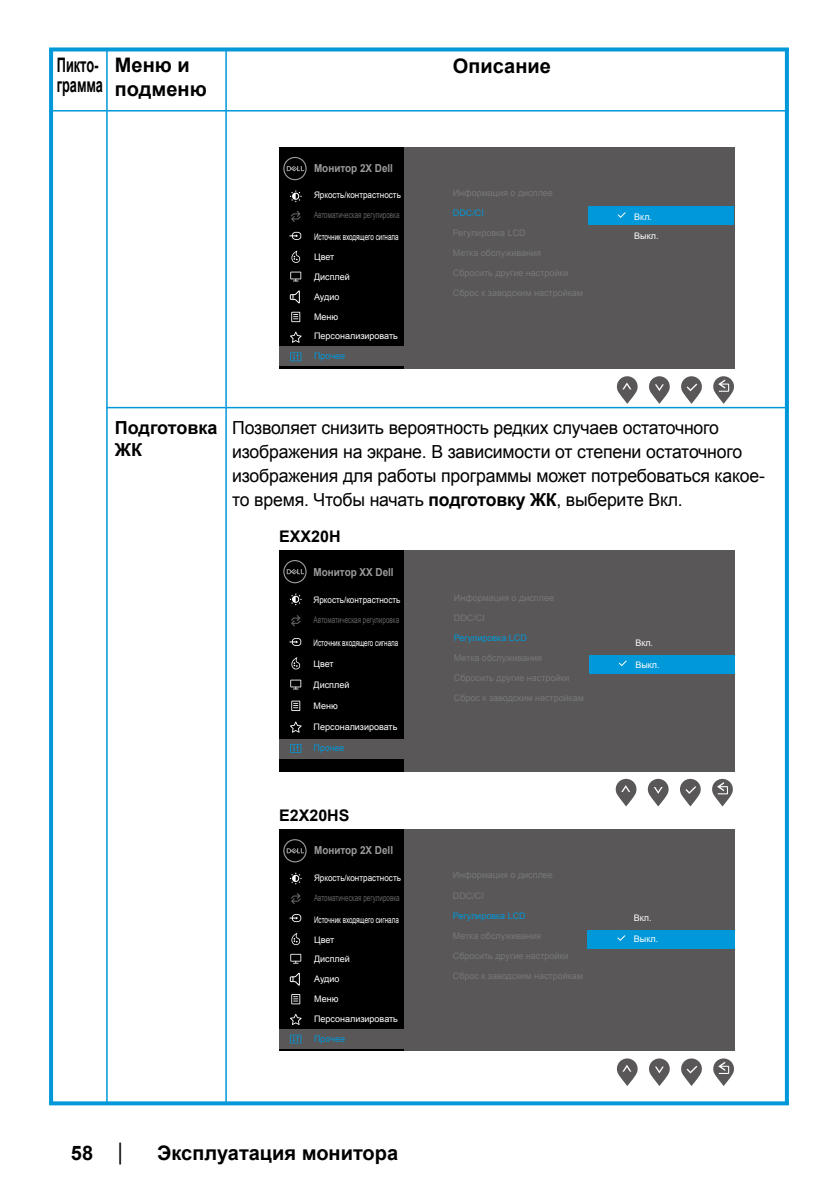
<style>
.page{position:relative;width:840px;height:1191px;background:#fff}
.page>*{position:absolute;margin:0;border:0;box-sizing:border-box;transform-origin:0 0}
.t1{font:700 20px/24px "Arial";color:#000}
.t2{font:700 20px/20px "Arial";color:#000;scale:.64 1}
.t3{font:18px/24px "Arial";letter-spacing:-.01em;color:#000}
.t4{font:700 18px/21.6px "Arial";color:#000}
.t5{font:700 16px "Arial";color:#000}
.t6{font:700 11px "Arial";color:#9b9b9b;scale:.9 1}
.t7{font:9px "Arial";color:#787878}
.t8{font:9px/19.2px "Arial";color:#fff}
.t9{font:9px "Arial";color:#636363;scale:.7 1}
.t10{font:9px "Arial";color:#fff;scale:.7 1}
.t11{font:9px "Arial";color:#fff;scale:.9 1}
.t12{font:9px "Arial";color:#0098d9}
.s1{font-weight:700}
.s2{font-weight:400;font-size:18px}
</style>
<div class="page">
<div style="left:279px;top:550px;width:455px;height:222px;background:#595757"></div>
<hr style="left:106px;top:407px;width:682px;height:1px;background:#0098d9">
<hr style="left:51px;top:110px;width:737px;height:1px;background:#0098d9">
<hr style="left:106px;top:51px;width:2px;height:1051px;background:#0098d9">
<hr style="left:225px;top:50px;width:2px;height:1054px;background:#0098d9">
<div style="left:279px;top:550px;width:125px;height:222px;background:#000"></div>
<div style="left:279px;top:739px;width:125px;height:19px;background:#595757"></div>
<svg style="left:283px;top:560px;width:23px;height:23px"></svg>
<svg style="left:290px;top:593px;width:11px;height:12px"></svg>
<svg style="left:291px;top:615px;width:9px;height:11px"></svg>
<svg style="left:291px;top:657px;width:9px;height:12px"></svg>
<svg style="left:290px;top:679px;width:11px;height:10px"></svg>
<svg style="left:291px;top:700px;width:9px;height:11px"></svg>
<svg style="left:290px;top:721px;width:11px;height:11px"></svg>
<svg style="left:290px;top:744px;width:11px;height:9px"></svg>
<svg style="left:289px;top:638px;width:12px;height:8px"></svg>
<div style="left:588px;top:655px;width:146px;height:19px;background:#0098d9"></div>
<svg style="left:618px;top:660px;width:8px;height:6px"></svg>
<svg style="left:713px;top:376px;width:20px;height:28px"></svg>
<svg style="left:649px;top:376px;width:20px;height:28px"></svg>
<svg style="left:616px;top:376px;width:21px;height:28px"></svg>
<svg style="left:681px;top:376px;width:20px;height:28px"></svg>
<div style="left:279px;top:147px;width:455px;height:222px;background:#595757"></div>
<div style="left:279px;top:147px;width:125px;height:222px;background:#000"></div>
<div style="left:279px;top:346px;width:125px;height:20px;background:#595757"></div>
<svg style="left:283px;top:157px;width:23px;height:23px"></svg>
<svg style="left:290px;top:190px;width:11px;height:12px"></svg>
<svg style="left:291px;top:211px;width:9px;height:11px"></svg>
<svg style="left:291px;top:250px;width:9px;height:13px"></svg>
<svg style="left:290px;top:272px;width:11px;height:9px"></svg>
<svg style="left:291px;top:312px;width:9px;height:10px"></svg>
<svg style="left:290px;top:332px;width:11px;height:11px"></svg>
<svg style="left:290px;top:352px;width:11px;height:9px"></svg>
<svg style="left:289px;top:232px;width:12px;height:8px"></svg>
<svg style="left:289px;top:290px;width:11px;height:14px"></svg>
<div style="left:587px;top:206px;width:146px;height:19px;background:#0098d9"></div>
<svg style="left:617px;top:212px;width:8px;height:6px"></svg>
<svg style="left:713px;top:1058px;width:20px;height:28px"></svg>
<svg style="left:649px;top:1058px;width:20px;height:28px"></svg>
<svg style="left:616px;top:1058px;width:21px;height:28px"></svg>
<svg style="left:681px;top:1058px;width:20px;height:28px"></svg>
<div style="left:279px;top:829px;width:455px;height:222px;background:#595757"></div>
<div style="left:279px;top:829px;width:125px;height:222px;background:#000"></div>
<div style="left:279px;top:1028px;width:125px;height:20px;background:#595757"></div>
<svg style="left:283px;top:839px;width:23px;height:23px"></svg>
<svg style="left:290px;top:872px;width:11px;height:12px"></svg>
<svg style="left:291px;top:893px;width:9px;height:11px"></svg>
<svg style="left:291px;top:932px;width:9px;height:13px"></svg>
<svg style="left:290px;top:953px;width:11px;height:10px"></svg>
<svg style="left:291px;top:994px;width:9px;height:10px"></svg>
<svg style="left:290px;top:1014px;width:11px;height:11px"></svg>
<svg style="left:290px;top:1034px;width:11px;height:9px"></svg>
<svg style="left:289px;top:914px;width:12px;height:8px"></svg>
<svg style="left:289px;top:972px;width:11px;height:14px"></svg>
<svg style="left:712px;top:779px;width:20px;height:27px"></svg>
<svg style="left:647px;top:779px;width:21px;height:27px"></svg>
<svg style="left:615px;top:779px;width:21px;height:27px"></svg>
<svg style="left:680px;top:779px;width:20px;height:27px"></svg>
<div style="left:587px;top:930px;width:147px;height:18px;background:#0098d9"></div>
<svg style="left:617px;top:935px;width:8px;height:6px"></svg>
<svg style="left:784px;top:51px;width:4px;height:1050px;background:#39afe1"></svg>
<svg style="left:49px;top:51px;width:4px;height:1050px;background:#0499d9"></svg>
<svg style="left:49px;top:47px;width:739px;height:4px;background:#1fa4dd"></svg>
<svg style="left:49px;top:1101px;width:739px;height:4px;background:#17a1dc"></svg>
<h1 class="t2" style="left:57px;top:55px;width:74px">Пикто&shy;грамма</h1>
<h1 class="t1" style="left:115px;top:53px;width:93px">Меню и подменю</h1>
<h1 class="t1" style="left:452px;top:54px;width:99px">Описание</h1>
<p class="t6" style="left:314px;top:161px;width:89px">Монитор 2X Dell</p>
<p class="t11" style="left:314px;top:189px;width:98px">Яркость/контрастность</p>
<p class="t9" style="left:314px;top:209px;width:124px">Автоматическая регулировка</p>
<p class="t10" style="left:314px;top:231px;width:122px">Источник входящего сигнала</p>
<p class="t8" style="left:314px;top:247px;width:22px">Цвет</p>
<p class="t8" style="left:314px;top:267px;width:37px">Дисплей</p>
<p class="t8" style="left:314px;top:287px;width:27px">Аудио</p>
<p class="t8" style="left:314px;top:307px;width:26px">Меню</p>
<p class="t8" style="left:314px;top:327px;width:85px">Персонализировать</p>
<p class="t12" style="left:314px;top:350px;width:32px">Прочее</p>
<p class="t7" style="left:452px;top:187px;width:102px">Информация о дисплее</p>
<p class="t12" style="left:452px;top:207px;width:32px">DDC/CI</p>
<p class="t7" style="left:452px;top:227px;width:74px">Регулировка LCD</p>
<p class="t7" style="left:452px;top:247px;width:90px">Метка обслуживания</p>
<p class="t7" style="left:452px;top:267px;width:117px">Сбросить другие настройки</p>
<p class="t7" style="left:452px;top:287px;width:132px">Сброс к заводским настройкам</p>
<p class="t8" style="left:634px;top:207px;width:26px">Вкл.<br>Выкл.</p>
<h2 class="t4" style="left:115px;top:417px;width:104px">Подготовка<br>ЖК</h2>
<p class="t3" style="left:232px;top:416px;width:534px">Позволяет снизить вероятность редких случаев остаточного изображения на экране. В зависимости от степени остаточного изображения для работы программы может потребоваться какое&shy;то время. Чтобы начать <span class="s1">подготовку ЖК</span>, выберите Вкл.</p>
<h3 class="t5" style="left:279px;top:525px;width:63px">EXX20H</h3>
<p class="t6" style="left:313px;top:564px;width:90px">Монитор ХХ Dell</p>
<p class="t11" style="left:313px;top:594px;width:98px">Яркость/контрастность</p>
<p class="t9" style="left:313px;top:614px;width:124px">Автоматическая регулировка</p>
<p class="t10" style="left:313px;top:637px;width:122px">Источник входящего сигнала</p>
<p class="t8" style="left:313px;top:654px;width:22px">Цвет</p>
<p class="t8" style="left:313px;top:675px;width:37px">Дисплей</p>
<p class="t8" style="left:313px;top:696px;width:26px">Меню</p>
<p class="t8" style="left:313px;top:717px;width:85px">Персонализировать</p>
<p class="t12" style="left:313px;top:742px;width:32px">Прочее</p>
<p class="t7" style="left:453px;top:592px;width:102px">Информация о дисплее</p>
<p class="t7" style="left:453px;top:612px;width:32px">DDC/CI</p>
<p class="t12" style="left:453px;top:632px;width:74px">Регулировка LCD</p>
<p class="t7" style="left:453px;top:652px;width:90px">Метка обслуживания</p>
<p class="t7" style="left:453px;top:672px;width:117px">Сбросить другие настройки</p>
<p class="t7" style="left:453px;top:692px;width:132px">Сброс к заводским настройкам</p>
<p class="t8" style="left:635px;top:634px;width:19px">Вкл.</p>
<p class="t8" style="left:635px;top:655px;width:26px">Выкл.</p>
<h3 class="t5" style="left:279px;top:804px;width:72px">E2X20HS</h3>
<p class="t6" style="left:314px;top:842px;width:89px">Монитор 2X Dell</p>
<p class="t11" style="left:314px;top:871px;width:98px">Яркость/контрастность</p>
<p class="t9" style="left:314px;top:891px;width:124px">Автоматическая регулировка</p>
<p class="t10" style="left:314px;top:913px;width:122px">Источник входящего сигнала</p>
<p class="t8" style="left:314px;top:930px;width:22px">Цвет</p>
<p class="t8" style="left:314px;top:949px;width:37px">Дисплей</p>
<p class="t8" style="left:314px;top:969px;width:27px">Аудио</p>
<p class="t8" style="left:314px;top:989px;width:26px">Меню</p>
<p class="t8" style="left:314px;top:1009px;width:85px">Персонализировать</p>
<p class="t12" style="left:314px;top:1033px;width:32px">Прочее</p>
<p class="t7" style="left:452px;top:869px;width:102px">Информация о дисплее</p>
<p class="t7" style="left:452px;top:889px;width:32px">DDC/CI</p>
<p class="t12" style="left:452px;top:909px;width:74px">Регулировка LCD</p>
<p class="t7" style="left:452px;top:929px;width:90px">Метка обслуживания</p>
<p class="t7" style="left:452px;top:949px;width:117px">Сбросить другие настройки</p>
<p class="t7" style="left:452px;top:969px;width:132px">Сброс к заводским настройкам</p>
<p class="t8" style="left:633px;top:908px;width:19px">Вкл.</p>
<p class="t8" style="left:633px;top:929px;width:26px">Выкл.</p>
<h1 class="t1" style="left:71px;top:1140px;width:57px">58 <span class="s2">│</span></h1>
<h1 class="t1" style="left:157px;top:1140px;width:242px">Эксплуатация монитора</h1>
</div>
